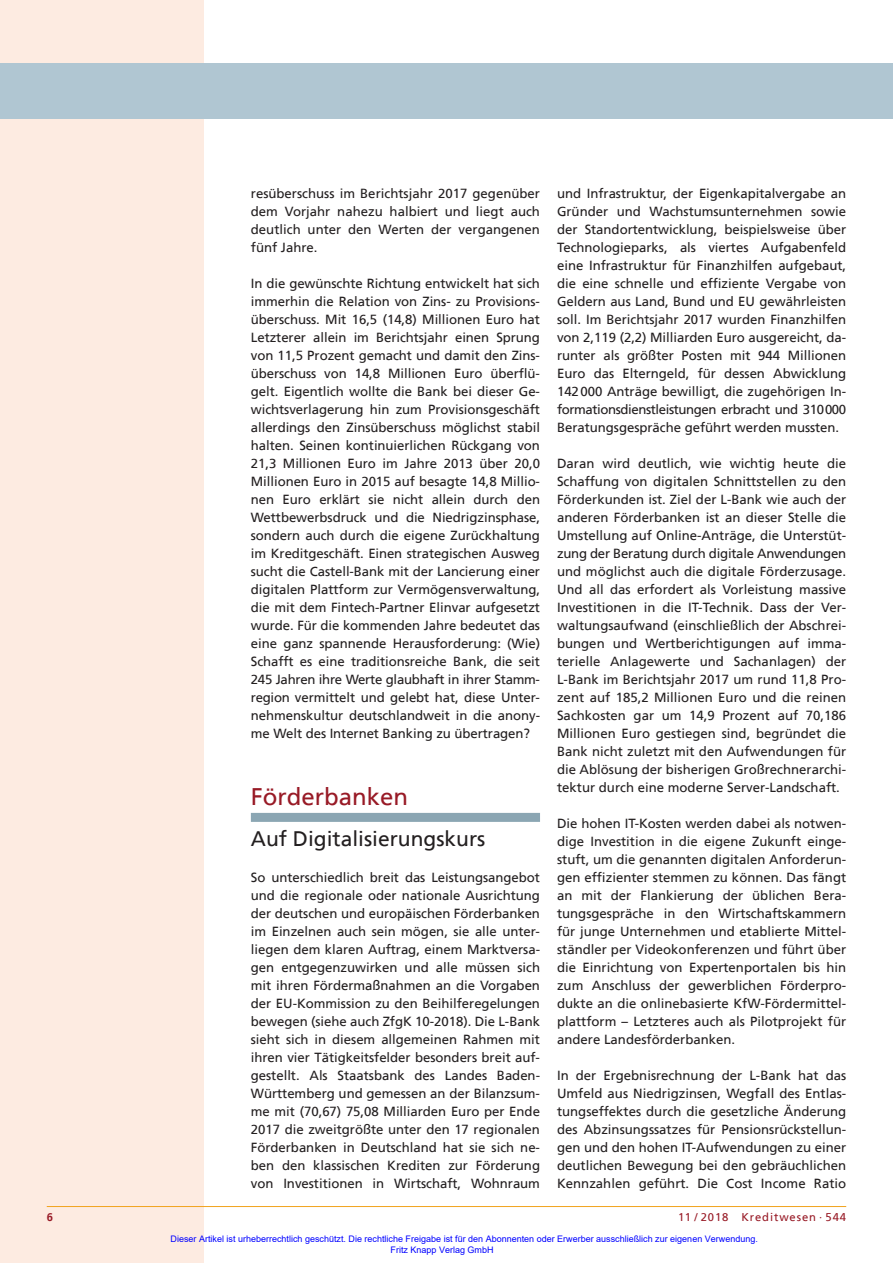
<style>
.page{position:relative;width:893px;height:1263px;background:#fff}
.page>*{position:absolute;margin:0;border:0;box-sizing:border-box;transform-origin:0 0}
.t1{font:24px "Frutiger";color:#981a26}
.t2{font:21px "Frutiger";color:#231f20}
.t3{font:13.2px/18px "Frutiger";color:#231f20;text-align:justify}
.t4{font:11.25px "Frutiger";letter-spacing:.08em;color:#981a26}
.t5{font:700 11.25px "Frutiger";color:#981a26}
.t6{font:9px/10.8px "Arial";color:#00f}
</style>
<div class="page">
<div style="left:0;top:0;width:204px;height:1263px;background:#fdebe1"></div>
<div style="left:0;top:64px;width:893px;height:55px;background:#b0c6d2"></div>
<hr style="left:47px;top:1206px;width:799px;height:1px;background:#f1a31e">
<div style="left:251px;top:813px;width:289px;height:9px;background:#8ba6b3"></div>
<p class="t3" style="left:251px;top:185px;width:291px">resüberschuss im Berichtsjahr 2017 gegenüber dem Vorjahr nahezu halbiert und liegt auch deutlich unter den Werten der vergangenen fünf Jahre.</p>
<p class="t3" style="left:251px;top:275px;width:291px">In die gewünschte Richtung entwickelt hat sich immerhin die Relation von Zins- zu Provisions&shy;überschuss. Mit 16,5 (14,8) Millionen Euro hat Letzterer allein im Berichtsjahr einen Sprung von 11,5 Prozent gemacht und damit den Zins&shy;überschuss von 14,8 Millionen Euro überflü&shy;gelt. Eigentlich wollte die Bank bei dieser Ge&shy;wichtsverlagerung hin zum Provisionsgeschäft allerdings den Zinsüberschuss möglichst stabil halten. Seinen kontinuierlichen Rückgang von 21,3 Millionen Euro im Jahre 2013 über 20,0<br>Millionen Euro in 2015 auf besagte 14,8 Millio&shy;nen Euro erklärt sie nicht allein durch den Wettbewerbsdruck und die Niedrigzinsphase, sondern auch durch die eigene Zurückhaltung im Kreditgeschäft. Einen strategischen Ausweg sucht die Castell-Bank mit der Lancierung einer digitalen Plattform zur Vermögensverwaltung, die mit dem Fintech-Partner Elinvar aufgesetzt wurde. Für die kommenden Jahre bedeutet das eine ganz spannende Herausforderung: (Wie)<br>Schafft es eine traditionsreiche Bank, die seit 245 Jahren ihre Werte glaubhaft in ihrer Stamm&shy;region vermittelt und gelebt hat, diese Unter&shy;nehmenskultur deutschlandweit in die anony&shy;me Welt des Internet Banking zu übertragen?</p>
<h1 class="t1" style="left:251px;top:786px;width:159px">Förderbanken</h1>
<h2 class="t2" style="left:251px;top:829px;width:236px">Auf Digitalisierungskurs</h2>
<p class="t3" style="left:251px;top:869px;width:291px">So unterschiedlich breit das Leistungsangebot und die regionale oder nationale Ausrichtung der deutschen und europäischen Förderbanken im Einzelnen auch sein mögen, sie alle unter&shy;liegen dem klaren Auftrag, einem Marktversa&shy;gen entgegenzuwirken und alle müssen sich mit ihren Fördermaßnahmen an die Vorgaben der EU-Kommission zu den Beihilferegelungen bewegen (siehe auch ZfgK 10-2018). Die L-Bank sieht sich in diesem allgemeinen Rahmen mit ihren vier Tätigkeitsfelder besonders breit auf&shy;gestellt. Als Staatsbank des Landes Baden-Württemberg und gemessen an der Bilanzsum&shy;me mit (70,67) 75,08 Milliarden Euro per Ende 2017 die zweitgrößte unter den 17 regionalen Förderbanken in Deutschland hat sie sich ne&shy;ben den klassischen Krediten zur Förderung von Investitionen in Wirtschaft, Wohnraum</p>
<p class="t3" style="left:557px;top:185px;width:291px">und Infrastruktur, der Eigenkapitalvergabe an Gründer und Wachstumsunternehmen sowie der Standortentwicklung, beispielsweise über Technologieparks, als viertes Aufgabenfeld eine Infrastruktur für Finanzhilfen aufgebaut, die eine schnelle und effiziente Vergabe von Geldern aus Land, Bund und EU gewährleisten soll. Im Berichtsjahr 2017 wurden Finanzhilfen von 2,119 (2,2) Milliarden Euro ausgereicht, da&shy;runter als größter Posten mit 944 Millionen Euro das Elterngeld, für dessen Abwicklung 142000 Anträge bewilligt, die zugehörigen In&shy;formationsdienstleistungen erbracht und 310000<br>Beratungsgespräche geführt werden mussten.</p>
<p class="t3" style="left:557px;top:455px;width:291px">Daran wird deutlich, wie wichtig heute die Schaffung von digitalen Schnittstellen zu den Förderkunden ist. Ziel der L-Bank wie auch der anderen Förderbanken ist an dieser Stelle die Umstellung auf Online-Anträge, die Unterstüt&shy;zung der Beratung durch digitale Anwendungen und möglichst auch die digitale Förderzusage.<br>Und all das erfordert als Vorleistung massive Investitionen in die IT-Technik. Dass der Ver&shy;waltungsaufwand (einschließlich der Abschrei&shy;bungen und Wertberichtigungen auf imma&shy;terielle Anlagewerte und Sachanlagen) der L-Bank im Berichtsjahr 2017 um rund 11,8 Pro&shy;zent auf 185,2 Millionen Euro und die reinen Sachkosten gar um 14,9 Prozent auf 70,186<br>Millionen Euro gestiegen sind, begründet die Bank nicht zuletzt mit den Aufwendungen für die Ablösung der bisherigen Großrechnerarchi&shy;tektur durch eine moderne Server-Landschaft.</p>
<p class="t3" style="left:557px;top:815px;width:291px">Die hohen IT-Kosten werden dabei als notwen&shy;dige Investition in die eigene Zukunft einge&shy;stuft, um die genannten digitalen Anforderun&shy;gen effizienter stemmen zu können. Das fängt an mit der Flankierung der üblichen Bera&shy;tungsgespräche in den Wirtschaftskammern für junge Unternehmen und etablierte Mittel&shy;ständler per Videokonferenzen und führt über die Einrichtung von Expertenportalen bis hin zum Anschluss der gewerblichen Förderpro&shy;dukte an die onlinebasierte KfW-Fördermittel&shy;plattform – Letzteres auch als Pilotprojekt für andere Landesförderbanken.</p>
<p class="t3" style="left:557px;top:1067px;width:291px">In der Ergebnisrechnung der L-Bank hat das Umfeld aus Niedrigzinsen, Wegfall des Entlas&shy;tungseffektes durch die gesetzliche Änderung des Abzinsungssatzes für Pensionsrückstellun&shy;gen und den hohen IT-Aufwendungen zu einer deutlichen Bewegung bei den gebräuchlichen Kennzahlen geführt. Die Cost Income Ratio</p>
<p class="t5" style="left:47px;top:1211px;width:8px">6</p>
<p class="t4" style="left:678px;top:1211px;width:170px">11 / 2018 Kreditwesen · 544</p>
<p class="t6" style="left:391px;top:1233px;width:369px;text-indent:-220px">Dieser Artikel ist urheberrechtlich geschützt. Die rechtliche Freigabe ist für den Abonnenten oder Erwerber ausschließlich zur eigenen Verwendung.<br>Fritz Knapp Verlag GmbH</p>
</div>
